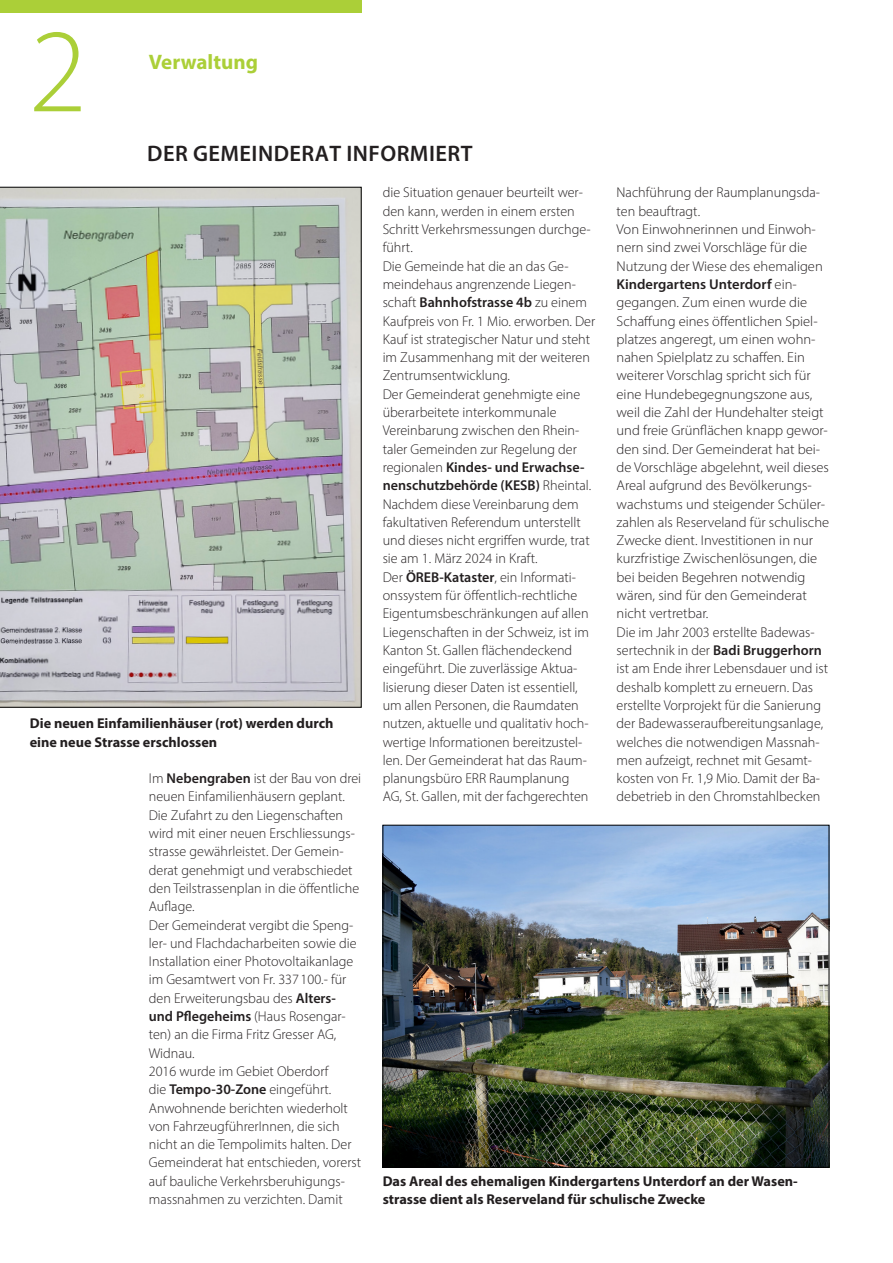
<style>
.page{position:relative;width:893px;height:1263px;background:#fff}
.page>*{position:absolute;margin:0;border:0;box-sizing:border-box;transform-origin:0 0}
._11_Seitenzahl{font:300 120px "Myriad Pro";color:#abcf38}
._1_1_Haupttitel_klein_18{font:600 22.5px "Myriad Pro";letter-spacing:.02em;color:#231f20}
._7_1_Pagina_fett_-_blau__Schule{font:700 21px "Myriad Pro";color:#abcf38}
._3_Lauftext{font:300 14.25px/18.3px "Myriad Pro";color:#231f20}
._8_Legende_linksbündig{font:700 14.25px/18.3px "Myriad Pro";color:#231f20}
.s1{font-weight:600}
</style>
<div class="page">
<div style="left:0;top:0;width:361px;height:13px;background:#abcf38"></div>
<svg style="left:0;top:187px;width:361px;height:520px;background:#b8bab4"></svg>
<img style="left:385px;top:827px;width:442px;height:338px">
<div style="left:383px;top:825px;width:446px;height:342px;border:1px solid #000"></div>
<p class="_11_Seitenzahl" style="left:29px;top:-1px;width:60px">2</p>
<p class="_7_1_Pagina_fett_-_blau__Schule" style="left:149px;top:49px;width:111px">Verwaltung</p>
<p class="_1_1_Haupttitel_klein_18" style="left:147px;top:139px;width:327px">DER GEMEINDERAT INFORMIERT</p>
<p class="_3_Lauftext" style="left:383px;top:183px;width:210px">die Situation genauer beurteilt wer&shy;den kann, werden in einem ersten<br>Schritt Verkehrsmessungen durchge&shy;führt.</p>
<p class="_3_Lauftext" style="left:383px;top:257px;width:214px">Die Gemeinde hat die an das Ge&shy;meindehaus angrenzende Liegen&shy;schaft <span class="s1">Bahnhofstrasse 4b</span> zu einem<br>Kaufpreis von Fr. 1 Mio. erworben. Der<br>Kauf ist strategischer Natur und steht im Zusammenhang mit der weiteren<br>Zentrumsentwicklung.</p>
<p class="_3_Lauftext" style="left:383px;top:385px;width:210px">Der Gemeinderat genehmigte eine überarbeitete interkommunale Vereinbarung zwischen den Rhein&shy;taler Gemeinden zur Regelung der regionalen <span class="s1">Kindes- und Erwachse&shy;nenschutzbehörde (KESB)</span> Rheintal.<br>Nachdem diese Vereinbarung dem fakultativen Referendum unterstellt und dieses nicht ergriffen wurde, trat sie am 1. März 2024 in Kraft.</p>
<p class="_3_Lauftext" style="left:383px;top:568px;width:208px">Der <span class="s1">ÖREB-Kataster</span>, ein Informati&shy;onssystem für öffentlich-rechtliche Eigentumsbeschränkungen auf allen Liegenschaften in der Schweiz, ist im Kanton St. Gallen flächendeckend eingeführt. Die zuverlässige Aktua&shy;lisierung dieser Daten ist essentiell, um allen Personen, die Raumdaten nutzen, aktuelle und qualitativ hoch&shy;wertige Informationen bereitzustel&shy;len. Der Gemeinderat hat das Raum&shy;planungsbüro ERR Raumplanung AG, St. Gallen, mit der fachgerechten</p>
<p class="_3_Lauftext" style="left:617px;top:183px;width:205px">Nachführung der Raumplanungsda&shy;ten beauftragt.</p>
<p class="_3_Lauftext" style="left:617px;top:220px;width:214px">Von Einwohnerinnen und Einwoh&shy;nern sind zwei Vorschläge für die Nutzung der Wiese des ehemaligen <span class="s1">Kindergartens Unterdorf</span> ein&shy;gegangen. Zum einen wurde die Schaffung eines öffentlichen Spiel&shy;platzes angeregt, um einen wohn&shy;nahen Spielplatz zu schaffen. Ein weiterer Vorschlag spricht sich für eine Hundebegegnungszone aus, weil die Zahl der Hundehalter steigt und freie Grünflächen knapp gewor&shy;den sind. Der Gemeinderat hat bei&shy;de Vorschläge abgelehnt, weil dieses Areal aufgrund des Bevölkerungs&shy;wachstums und steigender Schüler&shy;zahlen als Reserveland für schulische Zwecke dient. Investitionen in nur kurzfristige Zwischenlösungen, die bei beiden Begehren notwendig wären, sind für den Gemeinderat nicht vertretbar.</p>
<p class="_3_Lauftext" style="left:617px;top:623px;width:213px">Die im Jahr 2003 erstellte Badewas&shy;sertechnik in der <span class="s1">Badi Bruggerhorn </span>ist am Ende ihrer Lebensdauer und ist deshalb komplett zu erneuern. Das erstellte Vorprojekt für die Sanierung der Badewasseraufbereitungsanlage, welches die notwendigen Massnah&shy;men aufzeigt, rechnet mit Gesamt&shy;kosten von Fr. 1,9 Mio. Damit der Ba&shy;debetrieb in den Chromstahlbecken</p>
<p class="_8_Legende_linksbündig" style="left:30px;top:714px;width:305px">Die neuen Einfamilienhäuser (rot) werden durch eine neue Strasse erschlossen</p>
<p class="_3_Lauftext" style="left:149px;top:769px;width:214px">Im <span class="s1">Nebengraben</span> ist der Bau von drei neuen Einfamilienhäusern geplant.<br>Die Zufahrt zu den Liegenschaften wird mit einer neuen Erschliessungs&shy;strasse gewährleistet. Der Gemein&shy;derat genehmigt und verabschiedet den Teilstrassenplan in die öffentliche Auflage.</p>
<p class="_3_Lauftext" style="left:149px;top:915px;width:209px">Der Gemeinderat vergibt die Speng&shy;ler- und Flachdacharbeiten sowie die<br>Installation einer Photovoltaikanlage im Gesamtwert von Fr. 337100.- für den Erweiterungsbau des <span class="s1">Alters&shy;und Pflegeheims</span> (Haus Rosengar&shy;ten) an die Firma Fritz Gresser AG,<br>Widnau.</p>
<p class="_3_Lauftext" style="left:149px;top:1062px;width:214px">2016 wurde im Gebiet Oberdorf<br>die <span class="s1">Tempo-30-Zone</span> eingeführt.<br>Anwohnende berichten wiederholt von FahrzeugführerInnen, die sich nicht an die Tempolimits halten. Der Gemeinderat hat entschieden, vorerst auf bauliche Verkehrsberuhigungs&shy;massnahmen zu verzichten. Damit</p>
<p class="_8_Legende_linksbündig" style="left:383px;top:1171px;width:417px">Das Areal des ehemaligen Kindergartens Unterdorf an der Wasen&shy;strasse dient als Reserveland für schulische Zwecke</p>
</div>
